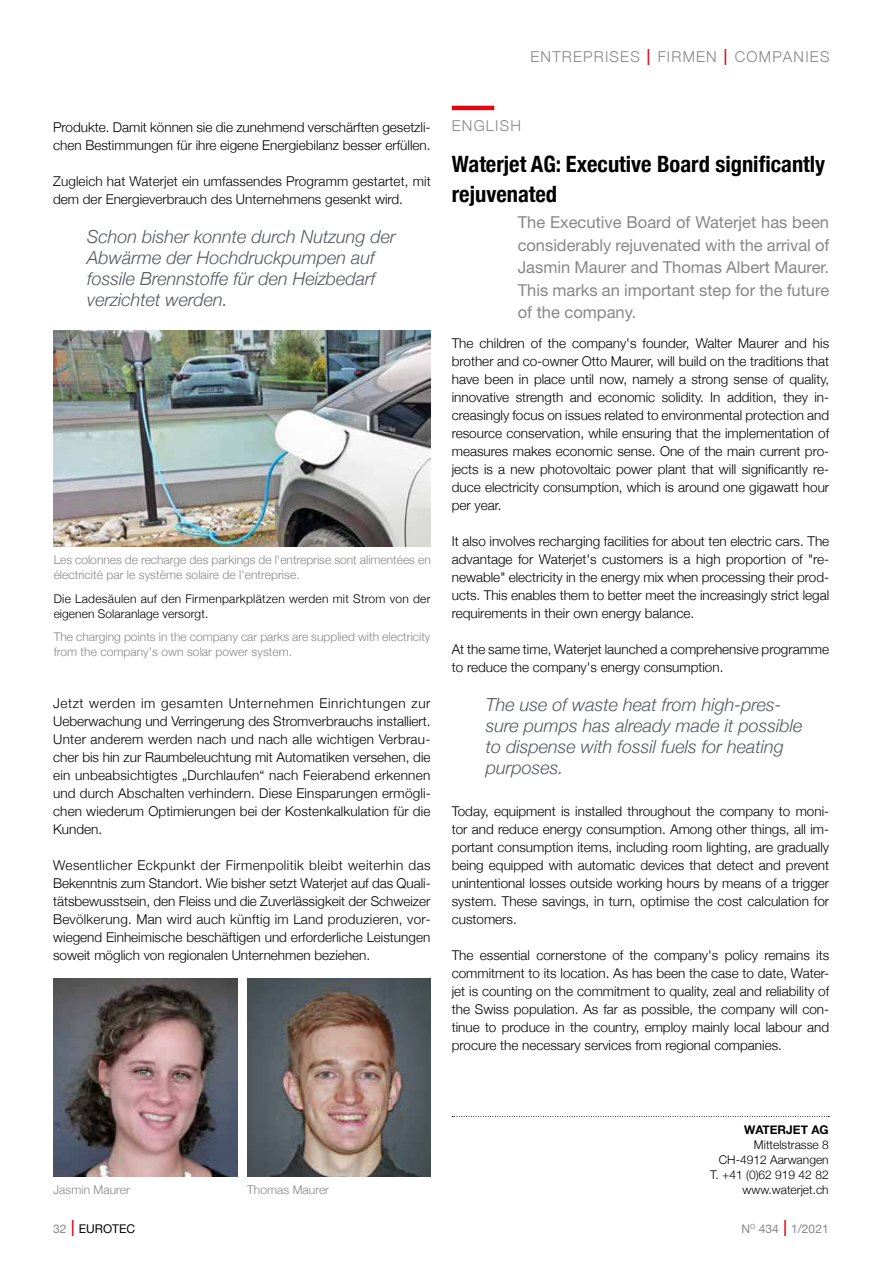
<style>
.page{position:relative;width:893px;height:1263px;background:#fff}
.page>*{position:absolute;margin:0;border:0;box-sizing:border-box;transform-origin:0 0}
.t1{font:700 condensed 22.5px/30px "Helvetica Neue";color:#000}
.t2{font:italic 300 18px/21px "Helvetica Neue";color:#54585d}
.t3{font:16.5px/22.5px "Helvetica Neue";color:#878787;text-align:justify}
.t4{font:300 15px "Helvetica Neue";letter-spacing:.08em;color:#878787}
.t5{font:300 13.5px/18px "Helvetica Neue";color:#000;text-align:justify}
.t6{font:300 12px/15px "Helvetica Neue";color:#878787}
.t7{font:300 12px/15px "Helvetica Neue";letter-spacing:.005em;color:#000}
.t8{font:12px "Helvetica Neue";color:#878787}
.t9{font:12px "Helvetica Neue";color:#000}
.t10{font:700 12px "Helvetica Neue";color:#000}
.s1{font-stretch:condensed;font-size:22.5px;color:#e30613}
.s2{color:#878787}
.s3{font-weight:300;font-stretch:condensed;font-size:22.5px;color:#e30613}
</style>
<div class="page">
<hr style="left:452px;top:106px;width:42px;height:4px;background:#e30613">
<svg style="left:452px;top:1116px;width:377px;height:1px"></svg>
<img style="left:54px;top:330px;width:377px;height:216px">
<img style="left:54px;top:978px;width:183px;height:198px">
<img style="left:247px;top:978px;width:184px;height:198px">
<p class="t4" style="left:530px;top:44px;width:300px">ENTREPRISES <span class="s1">I</span> FIRMEN <span class="s1">I</span> COMPANIES</p>
<p class="t5" style="left:53px;top:117px;width:379px">Produkte. Damit können sie die zunehmend verschärften gesetzli&shy;chen Bestimmungen für ihre eigene Energiebilanz besser erfüllen.</p>
<p class="t5" style="left:53px;top:171px;width:379px">Zugleich hat Waterjet ein umfassendes Programm gestartet, mit dem der Energieverbrauch des Unternehmens gesenkt wird.</p>
<h2 class="t2" style="left:87px;top:225px;width:310px">Schon bisher konnte durch Nutzung der<br>Abwärme der Hochdruckpumpen auf fossile Brennstoffe für den Heizbedarf verzichtet werden.</h2>
<p class="t6" style="left:54px;top:551px;width:379px">Les colonnes de recharge des parkings de l'entreprise sont alimentées en électricité par le système solaire de l'entreprise.</p>
<p class="t7" style="left:54px;top:590px;width:378px">Die Ladesäulen auf den Firmenparkplätzen werden mit Strom von der eigenen Solaranlage versorgt.</p>
<p class="t6" style="left:54px;top:628px;width:378px">The charging points in the company car parks are supplied with electricity from the company's own solar power system.</p>
<p class="t5" style="left:53px;top:693px;width:379px">Jetzt werden im gesamten Unternehmen Einrichtungen zur Ueberwachung und Verringerung des Stromverbrauchs installiert.<br>Unter anderem werden nach und nach alle wichtigen Verbrau&shy;cher bis hin zur Raumbeleuchtung mit Automatiken versehen, die ein unbeabsichtigtes „Durchlaufen“ nach Feierabend erkennen und durch Abschalten verhindern. Diese Einsparungen ermögli&shy;chen wiederum Optimierungen bei der Kostenkalkulation für die Kunden.</p>
<p class="t5" style="left:53px;top:855px;width:379px">Wesentlicher Eckpunkt der Firmenpolitik bleibt weiterhin das Bekenntnis zum Standort. Wie bisher setzt Waterjet auf das Quali&shy;tätsbewusstsein, den Fleiss und die Zuverlässigkeit der Schweizer Bevölkerung. Man wird auch künftig im Land produzieren, vor&shy;wiegend Einheimische beschäftigen und erforderliche Leistungen soweit möglich von regionalen Unternehmen beziehen.</p>
<p class="t4" style="left:452px;top:114px;width:71px">ENGLISH</p>
<h1 class="t1" style="left:452px;top:147px;width:375px">Waterjet AG: Executive Board significantly rejuvenated</h1>
<p class="t3" style="left:518px;top:211px;width:313px">The Executive Board of Waterjet has been considerably rejuvenated with the arrival of Jasmin Maurer and Thomas Albert Maurer.<br>This marks an important step for the future of the company.</p>
<p class="t5" style="left:452px;top:333px;width:379px">The children of the company's founder, Walter Maurer and his brother and co-owner Otto Maurer, will build on the traditions that have been in place until now, namely a strong sense of quality, innovative strength and economic solidity. In addition, they in&shy;creasingly focus on issues related to environmental protection and resource conservation, while ensuring that the implementation of measures makes economic sense. One of the main current pro&shy;jects is a new photovoltaic power plant that will significantly re&shy;duce electricity consumption, which is around one gigawatt hour per year.</p>
<p class="t5" style="left:452px;top:531px;width:379px">It also involves recharging facilities for about ten electric cars. The advantage for Waterjet's customers is a high proportion of "re&shy;newable" electricity in the energy mix when processing their prod&shy;ucts. This enables them to better meet the increasingly strict legal requirements in their own energy balance.</p>
<p class="t5" style="left:452px;top:639px;width:379px">At the same time, Waterjet launched a comprehensive programme to reduce the company's energy consumption.</p>
<h2 class="t2" style="left:486px;top:693px;width:318px">The use of waste heat from high-pres&shy;sure pumps has already made it possible to dispense with fossil fuels for heating purposes.</h2>
<p class="t5" style="left:452px;top:801px;width:379px">Today, equipment is installed throughout the company to moni&shy;tor and reduce energy consumption. Among other things, all im&shy;portant consumption items, including room lighting, are gradually being equipped with automatic devices that detect and prevent unintentional losses outside working hours by means of a trigger system. These savings, in turn, optimise the cost calculation for customers.</p>
<p class="t5" style="left:452px;top:945px;width:379px">The essential cornerstone of the company's policy remains its commitment to its location. As has been the case to date, Water&shy;jet is counting on the commitment to quality, zeal and reliability of the Swiss population. As far as possible, the company will con&shy;tinue to produce in the country, employ mainly local labour and procure the necessary services from regional companies.</p>
<p class="t10" style="left:744px;top:1120px;width:86px">WATERJET AG</p>
<p class="t7" style="left:710px;top:1136px;width:120px;text-align:right">Mittelstrasse 8<br>CH-4912 Aarwangen<br>T. +41 (0)62 919 42 82</p>
<p class="t6" style="left:53px;top:1181px;width:78px">Jasmin Maurer</p>
<p class="t6" style="left:247px;top:1181px;width:83px">Thomas Maurer</p>
<p class="t7" style="left:743px;top:1181px;width:88px">www.waterjet.ch</p>
<p class="t9" style="left:53px;top:1220px;width:84px"><span class="s2">32</span> <span class="s3">I</span> EUROTEC</p>
<p class="t8" style="left:741px;top:1220px;width:89px">N<sup>O</sup> 434 <span class="s3">I</span> 1/2021</p>
</div>
